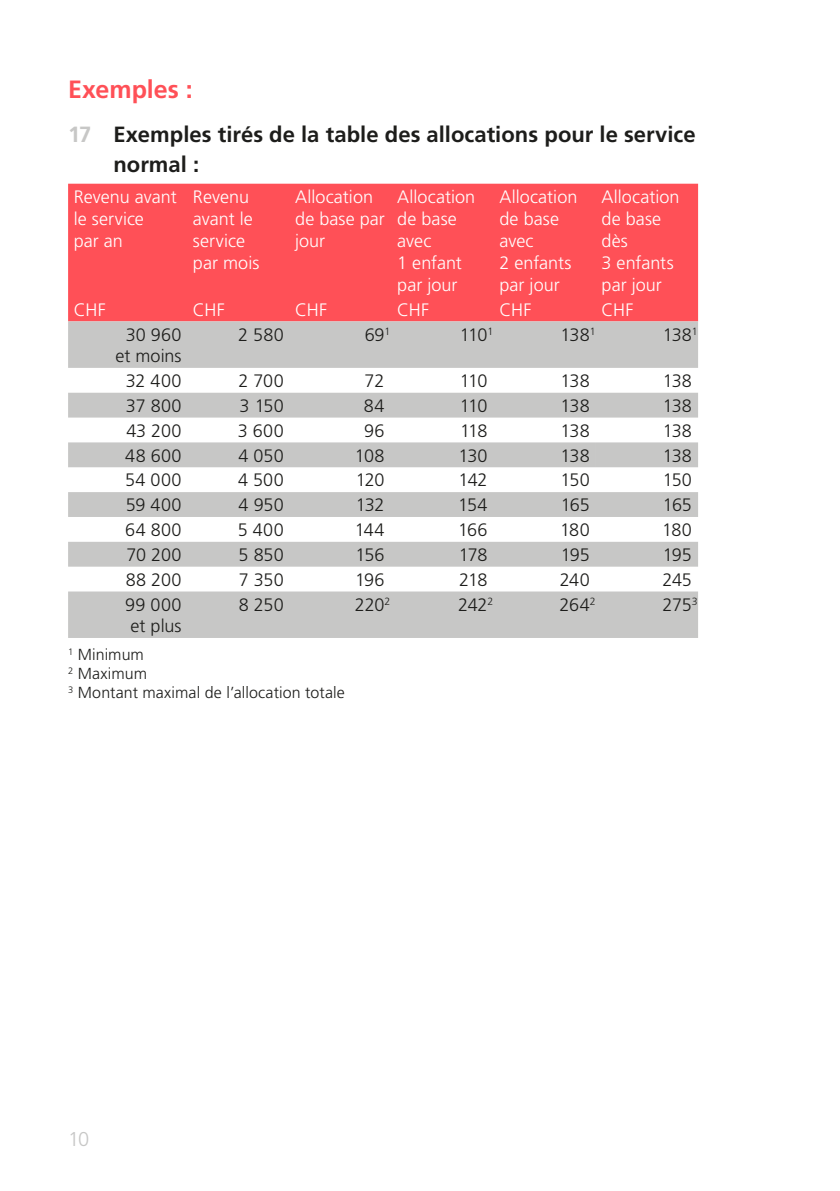
<style>
.page{position:relative;width:840px;height:1191px;background:#fff}
.page>*{position:absolute;margin:0;border:0;box-sizing:border-box;transform-origin:0 0}
.Texttitel{font:700 25px "Frutiger LT Std";color:#ff5057}
.t1{font:700 22px/30px "Frutiger LT Std";color:#1d1d1b}
.t2{font:300 20px "Frutiger LT Std";color:#c7c7c6}
.Grundtext{font:300 18px/21.6px "Frutiger LT Std";letter-spacing:-.005em;color:#1d1d1b;text-align:center}
.Tabellen_Text_Weiss{font:300 18px/22px "Frutiger LT Std";letter-spacing:.005em;color:#fff}
.Grundtext-2{font:300 16px/19.2px "Frutiger LT Std";letter-spacing:.005em;color:#1d1d1b}
.Grundtext-3{font:300 10.4px "Frutiger LT Std";color:#1d1d1b}
.s1{color:#c7c7c6}
</style>
<div class="page">
<div style="left:68px;top:184px;width:629px;height:137px;background:#ff5057"></div>
<svg style="left:68px;top:321px;width:629px;height:317px;fill:#c7c7c6"></svg>
<div style="left:595px;top:442px;width:102px;height:25px;background:#c7c7c6"></div>
<p class="Texttitel" style="left:68px;top:75px;width:126px">Exemples :</p>
<p class="t1" style="left:113px;top:120px;width:583px;text-indent:-45px"><span class="s1">17</span> Exemples tirés de la table des allocations pour le service normal :</p>
<p class="Tabellen_Text_Weiss" style="left:74px;top:186px;width:104px">Revenu avant le service<br>par an</p>
<p class="Tabellen_Text_Weiss" style="left:193px;top:186px;width:68px">Revenu avant le service par mois</p>
<p class="Tabellen_Text_Weiss" style="left:295px;top:186px;width:91px">Allocation de base par jour</p>
<p class="Tabellen_Text_Weiss" style="left:397px;top:186px;width:79px">Allocation de base avec<br>1 enfant par jour</p>
<p class="Tabellen_Text_Weiss" style="left:499px;top:186px;width:79px">Allocation de base avec<br>2 enfants par jour</p>
<p class="Tabellen_Text_Weiss" style="left:601px;top:186px;width:79px">Allocation de base dès<br>3 enfants par jour</p>
<p class="Tabellen_Text_Weiss" style="left:74px;top:299px;width:33px">CHF</p>
<p class="Tabellen_Text_Weiss" style="left:193px;top:299px;width:33px">CHF</p>
<p class="Tabellen_Text_Weiss" style="left:295px;top:299px;width:33px">CHF</p>
<p class="Tabellen_Text_Weiss" style="left:397px;top:299px;width:33px">CHF</p>
<p class="Tabellen_Text_Weiss" style="left:499px;top:299px;width:33px">CHF</p>
<p class="Tabellen_Text_Weiss" style="left:601px;top:299px;width:33px">CHF</p>
<p class="Grundtext" style="left:115px;top:324px;width:68px">30 960 et moins</p>
<p class="Grundtext" style="left:238px;top:324px;width:47px">2 580</p>
<p class="Grundtext" style="left:364px;top:324px;width:21px">69</p>
<p class="Grundtext-3" style="left:384px;top:325px;width:7px">1</p>
<p class="Grundtext" style="left:459px;top:324px;width:29px">110</p>
<p class="Grundtext-3" style="left:487px;top:325px;width:7px">1</p>
<p class="Grundtext" style="left:560px;top:324px;width:31px">138</p>
<p class="Grundtext-3" style="left:589px;top:325px;width:7px">1</p>
<p class="Grundtext" style="left:662px;top:324px;width:31px">138</p>
<p class="Grundtext-3" style="left:691px;top:325px;width:7px">1</p>
<p class="Grundtext" style="left:126px;top:370px;width:57px">32 400</p>
<p class="Grundtext" style="left:238px;top:370px;width:47px">2 700</p>
<p class="Grundtext" style="left:364px;top:370px;width:21px">72</p>
<p class="Grundtext" style="left:459px;top:370px;width:29px">110</p>
<p class="Grundtext" style="left:560px;top:370px;width:31px">138</p>
<p class="Grundtext" style="left:662px;top:370px;width:31px">138</p>
<p class="Grundtext" style="left:126px;top:395px;width:57px">37 800</p>
<p class="Grundtext" style="left:239px;top:395px;width:46px">3 150</p>
<p class="Grundtext" style="left:364px;top:395px;width:22px">84</p>
<p class="Grundtext" style="left:459px;top:395px;width:29px">110</p>
<p class="Grundtext" style="left:560px;top:395px;width:31px">138</p>
<p class="Grundtext" style="left:662px;top:395px;width:31px">138</p>
<p class="Grundtext" style="left:126px;top:420px;width:57px">43 200</p>
<p class="Grundtext" style="left:238px;top:420px;width:47px">3 600</p>
<p class="Grundtext" style="left:364px;top:420px;width:22px">96</p>
<p class="Grundtext" style="left:460px;top:420px;width:29px">118</p>
<p class="Grundtext" style="left:560px;top:420px;width:31px">138</p>
<p class="Grundtext" style="left:662px;top:420px;width:31px">138</p>
<p class="Grundtext" style="left:125px;top:445px;width:58px">48 600</p>
<p class="Grundtext" style="left:238px;top:445px;width:47px">4 050</p>
<p class="Grundtext" style="left:355px;top:445px;width:31px">108</p>
<p class="Grundtext" style="left:458px;top:445px;width:31px">130</p>
<p class="Grundtext" style="left:560px;top:445px;width:31px">138</p>
<p class="Grundtext" style="left:662px;top:445px;width:31px">138</p>
<p class="Grundtext" style="left:125px;top:470px;width:58px">54 000</p>
<p class="Grundtext" style="left:238px;top:470px;width:47px">4 500</p>
<p class="Grundtext" style="left:355px;top:470px;width:30px">120</p>
<p class="Grundtext" style="left:458px;top:470px;width:30px">142</p>
<p class="Grundtext" style="left:560px;top:470px;width:31px">150</p>
<p class="Grundtext" style="left:662px;top:470px;width:31px">150</p>
<p class="Grundtext" style="left:126px;top:494px;width:57px">59 400</p>
<p class="Grundtext" style="left:238px;top:494px;width:47px">4 950</p>
<p class="Grundtext" style="left:356px;top:494px;width:30px">132</p>
<p class="Grundtext" style="left:458px;top:494px;width:31px">154</p>
<p class="Grundtext" style="left:560px;top:494px;width:30px">165</p>
<p class="Grundtext" style="left:662px;top:494px;width:30px">165</p>
<p class="Grundtext" style="left:125px;top:519px;width:58px">64 800</p>
<p class="Grundtext" style="left:238px;top:519px;width:47px">5 400</p>
<p class="Grundtext" style="left:354px;top:519px;width:31px">144</p>
<p class="Grundtext" style="left:458px;top:519px;width:31px">166</p>
<p class="Grundtext" style="left:559px;top:519px;width:31px">180</p>
<p class="Grundtext" style="left:662px;top:519px;width:31px">180</p>
<p class="Grundtext" style="left:126px;top:544px;width:56px">70 200</p>
<p class="Grundtext" style="left:238px;top:544px;width:47px">5 850</p>
<p class="Grundtext" style="left:355px;top:544px;width:31px">156</p>
<p class="Grundtext" style="left:458px;top:544px;width:30px">178</p>
<p class="Grundtext" style="left:560px;top:544px;width:30px">195</p>
<p class="Grundtext" style="left:662px;top:544px;width:30px">195</p>
<p class="Grundtext" style="left:126px;top:569px;width:57px">88 200</p>
<p class="Grundtext" style="left:239px;top:569px;width:46px">7 350</p>
<p class="Grundtext" style="left:355px;top:569px;width:31px">196</p>
<p class="Grundtext" style="left:459px;top:569px;width:30px">218</p>
<p class="Grundtext" style="left:559px;top:569px;width:32px">240</p>
<p class="Grundtext" style="left:662px;top:569px;width:31px">245</p>
<p class="Grundtext" style="left:125px;top:594px;width:58px;text-align:left">99 000 et plus</p>
<p class="Grundtext" style="left:239px;top:594px;width:46px">8 250</p>
<p class="Grundtext" style="left:354px;top:594px;width:31px">220</p>
<p class="Grundtext-3" style="left:384px;top:595px;width:7px">2</p>
<p class="Grundtext" style="left:458px;top:594px;width:31px">242</p>
<p class="Grundtext-3" style="left:487px;top:595px;width:7px">2</p>
<p class="Grundtext" style="left:559px;top:594px;width:32px">264</p>
<p class="Grundtext-3" style="left:589px;top:595px;width:7px">2</p>
<p class="Grundtext" style="left:662px;top:594px;width:31px">275</p>
<p class="Grundtext-3" style="left:691px;top:595px;width:7px">3</p>
<p class="Grundtext-2" style="left:68px;top:645px;width:278px"><sup>1</sup> Minimum<br><sup>2</sup> Maximum<br><sup>3</sup> Montant maximal de l’allocation totale</p>
<p class="t2" style="left:68px;top:1127px;width:23px">10</p>
</div>
